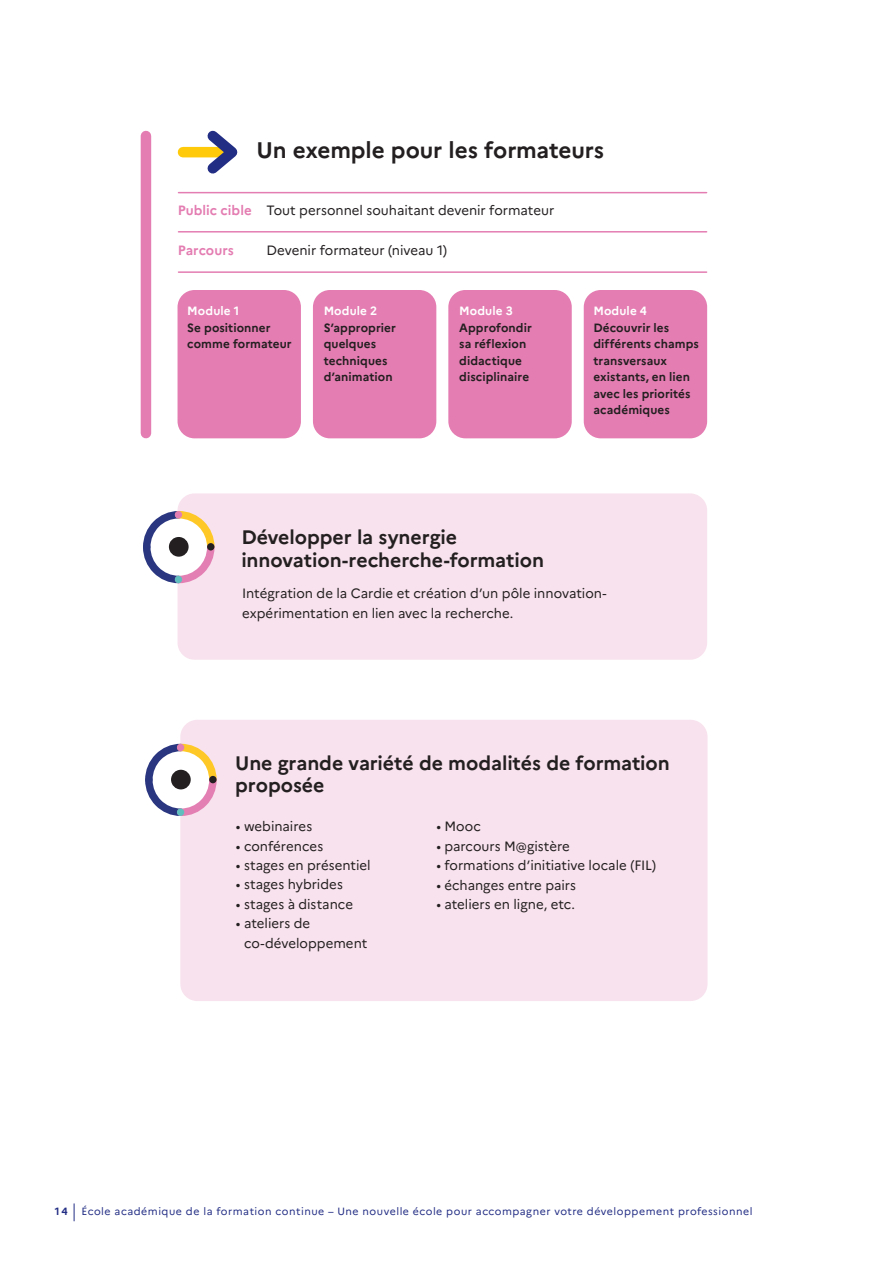
<style>
.page{position:relative;width:893px;height:1263px;background:#fff}
.page>*{position:absolute;margin:0;border:0;box-sizing:border-box;transform-origin:0 0}
.t1{font:700 22.5px "Marianne";letter-spacing:-.005em;color:#231f20}
.t2{font:700 19.5px/22.5px "Marianne";letter-spacing:-.005em;color:#231f20}
.t3{font:13.5px/19.5px "Marianne";color:#231f20}
.t4{font:700 13.5px "Marianne";letter-spacing:.005em;color:#e47db2}
.t5{font:700 12px/16.5px "Marianne";letter-spacing:.01em;color:#231f20}
.t6{font:700 12px "Marianne";letter-spacing:.01em;color:#fff}
.t7{font:10.5px "Marianne";letter-spacing:.05em;color:#222d84}
.t8{font:700 10.5px "Marianne";color:#222d84}
.s1{font-weight:700;color:#e47db2}
</style>
<div class="page">
<svg style="left:74px;top:1203px;width:1px;height:18px"></svg>
<div style="left:178px;top:290px;width:123px;height:148px;background:#e47db2;border-radius:17px"></div>
<div style="left:313px;top:290px;width:123px;height:148px;background:#e47db2;border-radius:17px"></div>
<div style="left:448px;top:290px;width:124px;height:148px;background:#e47db2;border-radius:17px"></div>
<div style="left:584px;top:290px;width:123px;height:148px;background:#e47db2;border-radius:17px"></div>
<div style="left:183px;top:147px;width:45px;height:10px;background:#feca0a"></div>
<svg style="left:198px;top:130px;width:40px;height:44px"></svg>
<hr style="left:178px;top:231px;width:529px;height:2px;background:#e47db2">
<hr style="left:178px;top:271px;width:529px;height:2px;background:#e47db2">
<hr style="left:178px;top:192px;width:529px;height:1px;background:#e47db2">
<div style="left:141px;top:136px;width:10px;height:297px;background:#e47db2"></div>
<div style="left:178px;top:493px;width:529px;height:167px;background:#f8e2ed;border-radius:17px"></div>
<svg style="left:143px;top:508px;width:72px;height:79px"></svg>
<div style="left:207px;top:543px;width:7px;height:7px;background:#231f20;border-radius:50%"></div>
<div style="left:175px;top:511px;width:7px;height:7px;background:#e37fb3;border-radius:50%"></div>
<div style="left:175px;top:576px;width:7px;height:7px;background:#60bfbe;border-radius:50%"></div>
<div style="left:169px;top:537px;width:20px;height:20px;background:#231f20;border-radius:50%"></div>
<div style="left:180px;top:720px;width:527px;height:281px;background:#f8e2ed;border-radius:17px"></div>
<svg style="left:145px;top:743px;width:72px;height:73px"></svg>
<div style="left:209px;top:776px;width:8px;height:7px;background:#231f20;border-radius:50%"></div>
<div style="left:177px;top:744px;width:7px;height:7px;background:#e37fb3;border-radius:50%"></div>
<div style="left:177px;top:808px;width:7px;height:8px;background:#60bfbe;border-radius:50%"></div>
<div style="left:171px;top:770px;width:20px;height:19px;background:#231f20;border-radius:50%"></div>
<h1 class="t1" style="left:256px;top:136px;width:349px">Un exemple pour les formateurs</h1>
<p class="t3" style="left:178px;top:201px;width:378px"><span class="s1">Public cible</span> Tout personnel souhaitant devenir formateur</p>
<p class="t4" style="left:178px;top:242px;width:58px">Parcours</p>
<p class="t3" style="left:266px;top:241px;width:182px">Devenir formateur (niveau 1)</p>
<p class="t6" style="left:187px;top:304px;width:53px">Module 1</p>
<p class="t5" style="left:187px;top:319px;width:106px">Se positionner comme formateur</p>
<p class="t6" style="left:324px;top:304px;width:55px">Module 2</p>
<p class="t5" style="left:324px;top:319px;width:74px">S’approprier quelques techniques d’animation</p>
<p class="t6" style="left:459px;top:304px;width:55px">Module 3</p>
<p class="t5" style="left:459px;top:319px;width:74px">Approfondir sa réflexion didactique disciplinaire</p>
<p class="t6" style="left:593px;top:304px;width:55px">Module 4</p>
<p class="t5" style="left:593px;top:319px;width:107px">Découvrir les différents champs transversaux existants, en lien avec les priorités académiques</p>
<h2 class="t2" style="left:241px;top:526px;width:304px">Développer la synergie innovation-recherche-formation</h2>
<p class="t3" style="left:242px;top:584px;width:366px">Intégration de la Cardie et création d’un pôle innovation&shy;expérimentation en lien avec la recherche.</p>
<h2 class="t2" style="left:235px;top:751px;width:436px">Une grande variété de modalités de formation proposée</h2>
<p class="t3" style="left:236px;top:816px;width:78px">• webinaires</p>
<p class="t3" style="left:236px;top:836px;width:89px">• conférences</p>
<p class="t3" style="left:236px;top:855px;width:136px">• stages en présentiel</p>
<p class="t3" style="left:236px;top:875px;width:108px">• stages hybrides</p>
<p class="t3" style="left:236px;top:894px;width:119px">• stages à distance</p>
<p class="t3" style="left:244px;top:914px;width:125px;text-indent:-8px">• ateliers de co-développement</p>
<p class="t3" style="left:436px;top:816px;width:46px">• Mooc</p>
<p class="t3" style="left:436px;top:836px;width:135px">• parcours M@gistère</p>
<p class="t3" style="left:436px;top:855px;width:221px">• formations d’initiative locale (FIL)</p>
<p class="t3" style="left:436px;top:875px;width:141px">• échanges entre pairs</p>
<p class="t3" style="left:436px;top:894px;width:140px">• ateliers en ligne, etc.</p>
<p class="t8" style="left:55px;top:1205px;width:15px">14</p>
<p class="t7" style="left:82px;top:1205px;width:672px">École académique de la formation continue – Une nouvelle école pour accompagner votre développement professionnel</p>
</div>
